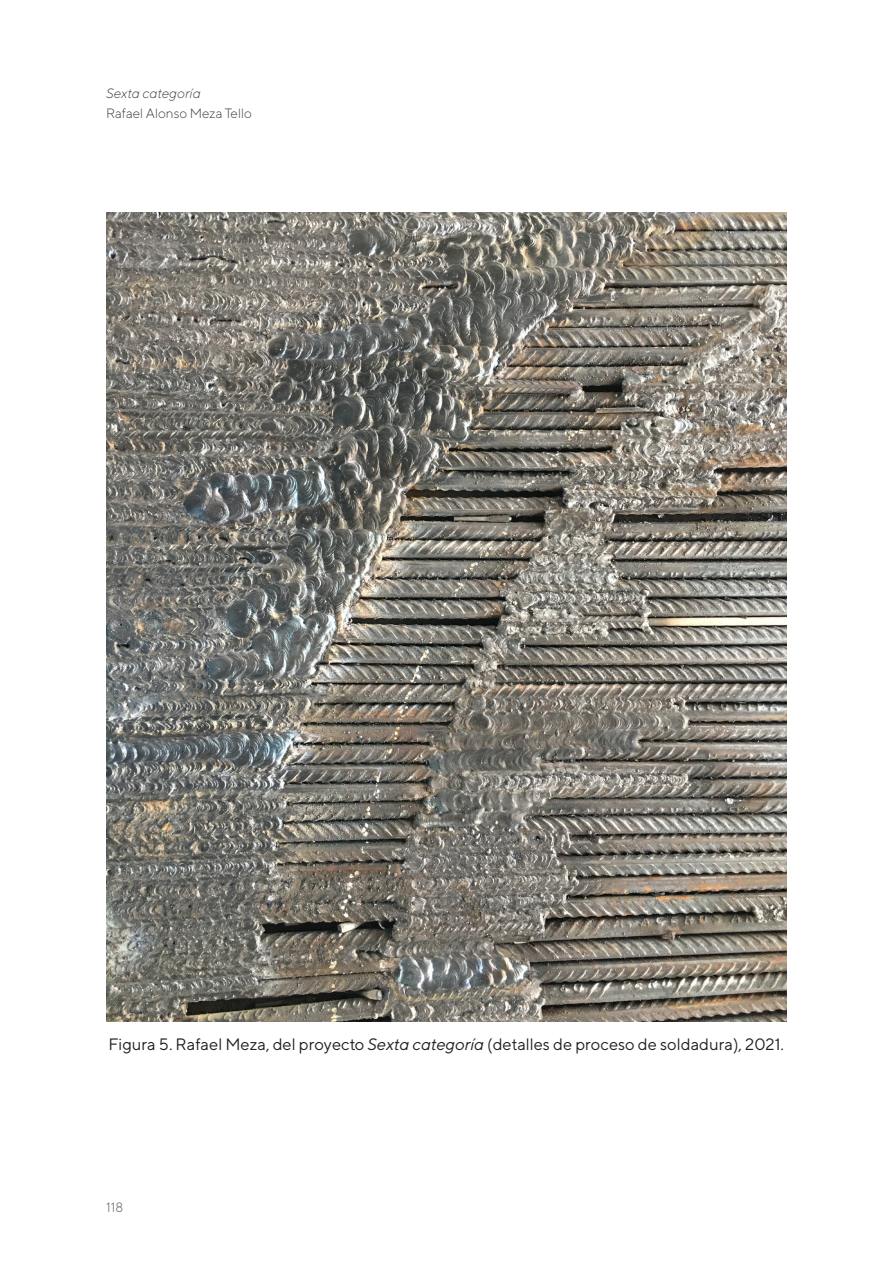
<style>
.page{position:relative;width:893px;height:1263px;background:#fff}
.page>*{position:absolute;margin:0;border:0;box-sizing:border-box;transform-origin:0 0}
.cuerpo-texto{font:16.5px "TT Norms";color:#231f20}
.t1{font:300 13.5px "TT Norms";color:#383c3f}
.t2{font:italic 300 13.5px "TT Norms";color:#383c3f}
.t3{font:300 13.5px "TT Norms";color:#585b5c}
.s1{font-style:italic}
</style>
<div class="page">
<img style="left:106px;top:212px;width:681px;height:809px">
<p class="t2" style="left:106px;top:85px;width:96px">Sexta categoría</p>
<p class="t1" style="left:106px;top:104px;width:147px">Rafael Alonso Meza Tello</p>
<p class="cuerpo-texto" style="left:108px;top:1034px;width:677px">Figura 5. Rafael Meza, del proyecto <span class="s1">Sexta categoría</span> (detalles de proceso de soldadura), 2021.</p>
<p class="t3" style="left:106px;top:1199px;width:19px">118</p>
</div>
